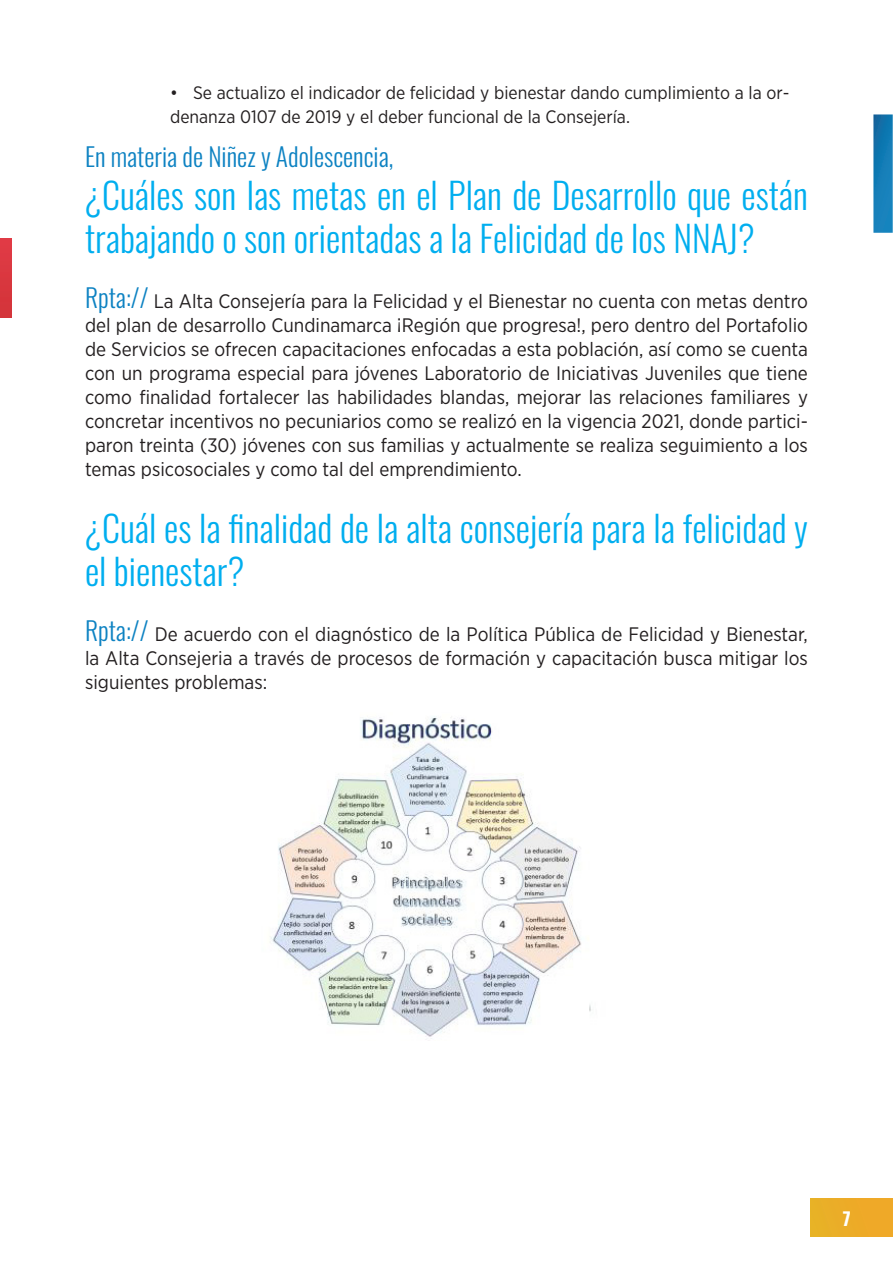
<style>
.page{position:relative;width:893px;height:1263px;background:#fff}
.page>*{position:absolute;margin:0;border:0;box-sizing:border-box;transform-origin:0 0}
.Cuerpo_de_texto{font:36px/43.2px "Oswald";color:#00aeef}
.Cuerpo_de_texto-2{font:25.5px "Oswald";color:#0d82c2}
.Cuerpo_de_texto-3{font:19.5px/24px "Gotham Narrow";color:#231f20;text-align:justify}
.t1{font:18px/24px "Gotham Narrow";color:#231f20}
.t2{font:18px "Oswald";color:#fff}
.s1{font-family:"Oswald";font-size:25.5px;color:#0d82c2}
</style>
<div class="page">
<svg style="left:873px;top:114px;width:20px;height:119px;background:#1d80b8"></svg>
<div style="left:811px;top:1199px;width:82px;height:37px;background:#ecab28"></div>
<div style="left:0;top:239px;width:11px;height:79px;background:#d9373f"></div>
<img style="left:271px;top:716px;width:320px;height:323px">
<p class="t1" style="left:170px;top:81px;width:621px">• Se actualizo el indicador de felicidad y bienestar dando cumplimiento a la or&shy;denanza 0107 de 2019 y el deber funcional de la Consejería.</p>
<p class="Cuerpo_de_texto-2" style="left:85px;top:134px;width:310px">En materia de Niñez y Adolescencia,</p>
<p class="Cuerpo_de_texto" style="left:85px;top:170px;width:724px">¿Cuáles son las metas en el Plan de Desarrollo que están trabajando o son orientadas a la Felicidad de los NNAJ?</p>
<p class="Cuerpo_de_texto-3" style="left:85px;top:288px;width:724px"><span class="s1">Rpta://</span> La Alta Consejería para la Felicidad y el Bienestar no cuenta con metas dentro del plan de desarrollo Cundinamarca ¡Región que progresa!, pero dentro del Portafolio de Servicios se ofrecen capacitaciones enfocadas a esta población, así como se cuenta con un programa especial para jóvenes Laboratorio de Iniciativas Juveniles que tiene como finalidad fortalecer las habilidades blandas, mejorar las relaciones familiares y concretar incentivos no pecuniarios como se realizó en la vigencia 2021, donde partici&shy;paron treinta (30) jóvenes con sus familias y actualmente se realiza seguimiento a los temas psicosociales y como tal del emprendimiento.</p>
<p class="Cuerpo_de_texto" style="left:85px;top:503px;width:724px">¿Cuál es la finalidad de la alta consejería para la felicidad y el bienestar?</p>
<p class="Cuerpo_de_texto-3" style="left:85px;top:621px;width:724px"><span class="s1">Rpta://</span> De acuerdo con el diagnóstico de la Política Pública de Felicidad y Bienestar, la Alta Consejeria a través de procesos de formación y capacitación busca mitigar los siguientes problemas:</p>
<p class="t2" style="left:843px;top:1202px;width:9px">7</p>
</div>
